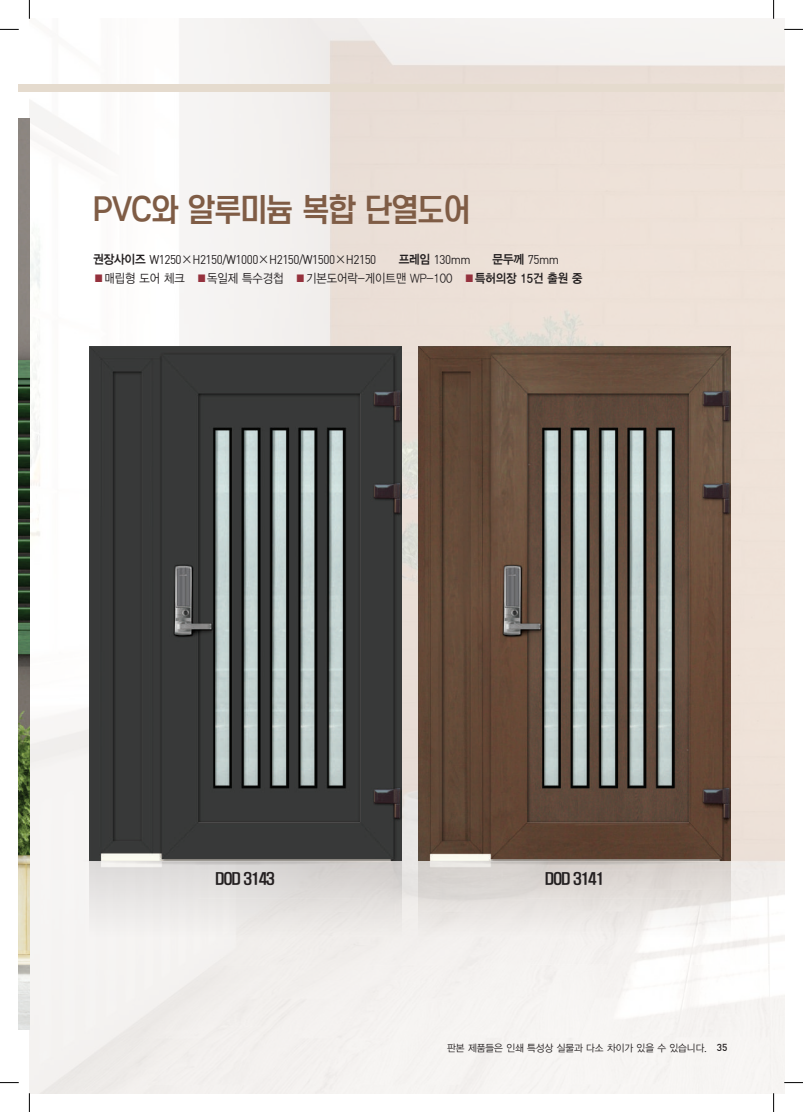
<style>
.page{position:relative;width:803px;height:1112px;background:#fff}
.page>*{position:absolute;margin:0;border:0;box-sizing:border-box;transform-origin:0 0}
.t1{font:32.5px "Yoon Meolijeongche 2 M";color:#7f5c45}
.t2{font:15px "H2 hdr M";letter-spacing:-.08em;color:#231f20}
.t3{font:12.5px "Dinreg";letter-spacing:-.04em;color:#231f20;scale:.93 1}
.t4{font:12.5px "YDIYGO320";color:#231f20;scale:.9 1}
.t5{font:10px "YDIYGO320";color:#231f20;scale:.95 1}
.s1{font-family:"YDIYGO340"}
.s2{font-family:"YDIYGO320"}
.s3{font-family:"YDIYGO340";color:#95313d}
.s4{font-family:"Dinmed"}
</style>
<div class="page">
<img style="left:29px;top:19px;width:755px;height:1073px">
<div style="left:19px;top:84px;width:10px;height:7px;background:#e5dbce"></div>
<div style="left:29px;top:84px;width:755px;height:7px;background:#e5dbce"></div>
<img style="left:19px;top:118px;width:10px;height:911px">
<svg style="left:19px;top:961px;width:10px;height:67px"></svg>
<img style="left:89px;top:347px;width:312px;height:595px">
<svg style="left:64px;top:854px;width:329px;height:12px;background:#9d9b98"></svg>
<img style="left:419px;top:347px;width:312px;height:595px">
<svg style="left:0;top:29px;width:19px;height:1px"></svg>
<svg style="left:784px;top:29px;width:19px;height:1px"></svg>
<svg style="left:0;top:1082px;width:19px;height:1px"></svg>
<svg style="left:784px;top:1081px;width:19px;height:2px"></svg>
<svg style="left:29px;top:0;width:1px;height:19px"></svg>
<svg style="left:29px;top:1092px;width:1px;height:19px"></svg>
<svg style="left:773px;top:0;width:1px;height:19px"></svg>
<svg style="left:773px;top:1092px;width:1px;height:19px"></svg>
<h1 class="t1" style="left:93px;top:190px;width:378px">PVC와 알루미늄 복합 단열도어</h1>
<p class="t3" style="left:93px;top:251px;width:306px"><span class="s1">권장사이즈</span> W1250<span class="s2">×</span>H2150/W1000<span class="s2">×</span>H2150/W1500<span class="s2">×</span>H2150</p>
<p class="t3" style="left:399px;top:251px;width:79px"><span class="s1">프레임</span> 130mm</p>
<p class="t3" style="left:493px;top:251px;width:73px"><span class="s1">문두께</span> 75mm</p>
<p class="t4" style="left:93px;top:271px;width:545px"><span class="s3">■</span>매립형 도어 체크 <span class="s3">■</span>독일제 특수경첩 <span class="s3">■</span>기본도어락-게이트맨 WP-100 <span class="s3">■</span><span class="s1">특허의장 15건 출원 중</span></p>
<p class="t2" style="left:215px;top:869px;width:61px">DOD 3143</p>
<p class="t2" style="left:545px;top:869px;width:61px">DOD 3141</p>
<p class="t5" style="left:447px;top:1041px;width:296px">판본 제품들은 인쇄 특성상 실물과 다소 차이가 있을 수 있습니다. <span class="s4">35</span></p>
</div>
